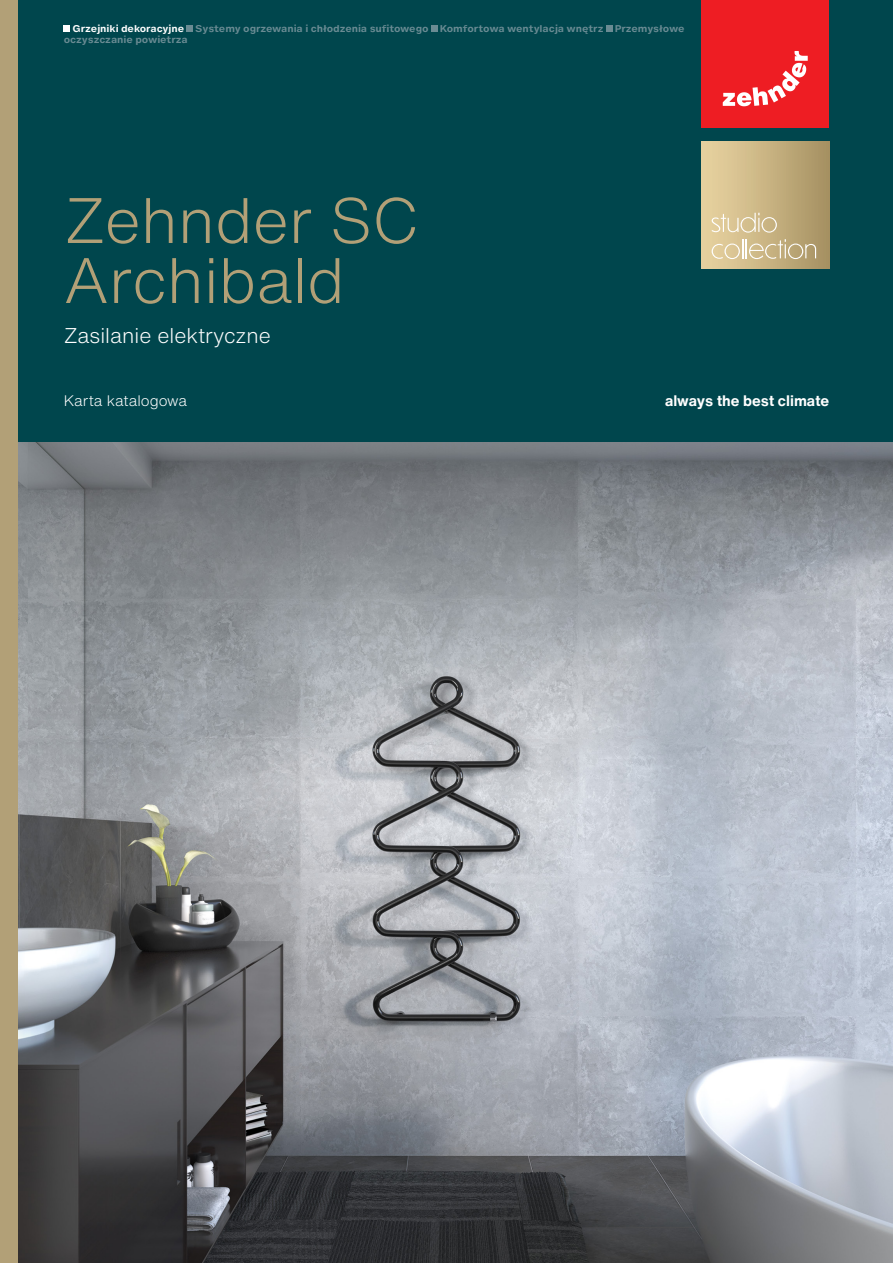
<style>
.page{position:relative;width:893px;height:1263px;background:#fff}
.page>*{position:absolute;margin:0;border:0;box-sizing:border-box;transform-origin:0 0}
.PageTitle_SC{font:300 63px "Helvetica Now Text";color:#b2a077}
.Operation_Mode_SC{font:300 21px "Helvetica Now Text";color:#fff}
.Claim{font:700 15px "Helvetica Now Text";color:#fff}
.PageSubTitle{font:300 15px "Helvetica Now Text";color:#fff}
.Breadcrumb{font:700 9.3px/11.2px "Helvetica Now Micro";letter-spacing:-.01em;color:#6a8b93}
.s1{color:#fff}
</style>
<div class="page">
<img style="left:17px;top:442px;width:876px;height:821px">
<div style="left:0;top:0;width:893px;height:442px;background:#00464d"></div>
<div style="left:702px;top:0;width:127px;height:128px;background:#ee1d23"></div>
<svg style="left:701px;top:27px;width:107px;height:79px"></svg>
<div style="left:64px;top:25px;width:6px;height:7px;background:#fff"></div>
<div style="left:187px;top:25px;width:6px;height:7px;background:#6a8b93"></div>
<div style="left:431px;top:25px;width:6px;height:7px;background:#6a8b93"></div>
<div style="left:606px;top:25px;width:6px;height:7px;background:#6a8b93"></div>
<div style="left:702px;top:141px;width:127px;height:128px;background:linear-gradient(to right,#ead5a2,#a79263)"></div>
<svg style="left:712px;top:213px;width:65px;height:20px"></svg>
<svg style="left:712px;top:239px;width:104px;height:20px;background:#d3c29a"></svg>
<div style="left:0;top:0;width:17px;height:1263px;background:#b2a077"></div>
<p class="Breadcrumb" style="left:64px;top:23px;width:622px;text-indent:9px"><span class="s1">Grzejniki dekoracyjne</span> Systemy ogrzewania i chłodzenia sufitowego Komfortowa wentylacja wnętrz Przemysłowe oczyszczanie powietrza</p>
<p class="PageTitle_SC" style="left:64px;top:178px;width:356px">Zehnder SC</p>
<p class="PageTitle_SC" style="left:64px;top:238px;width:282px">Archibald</p>
<p class="Operation_Mode_SC" style="left:64px;top:321px;width:209px">Zasilanie elektryczne</p>
<p class="PageSubTitle" style="left:64px;top:390px;width:125px">Karta katalogowa</p>
<p class="Claim" style="left:665px;top:390px;width:166px">always the best climate</p>
</div>
